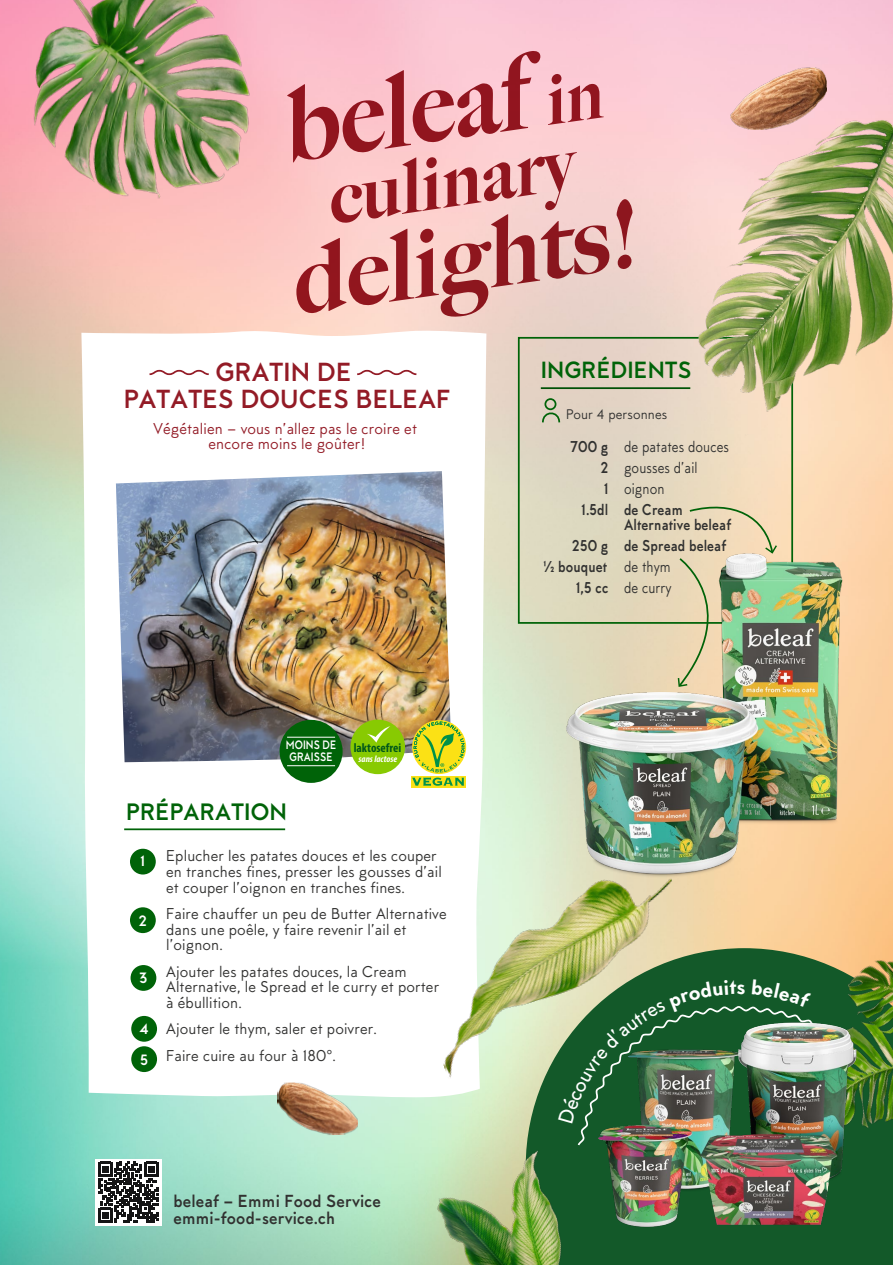
<style>
.page{position:relative;width:893px;height:1265px;background:#fff}
.page>*{position:absolute;margin:0;border:0;box-sizing:border-box;transform-origin:0 0}
.t1{font:italic 900 103.77px "Big Caslon FB";color:#931b26;scale:.94 1}
.t2{font:900 96.6px "Big Caslon FB";color:#931b26;scale:.96 1}
.t3{font:italic 900 74.38px "Big Caslon FB";color:#931b26}
.t4{font:700 26.25px/26.2px "MTT Milano";letter-spacing:.01em;color:#931b26;text-align:center}
.t5{font:700 23.8px "MTT Milano";letter-spacing:.01em;color:#006308}
.t6{font:700 23.45px "MTT Milano";letter-spacing:.01em;color:#006308}
.t7{font:700 17.5px/17.5px "MTT Milano";letter-spacing:.01em;color:#313130;scale:.96 1}
.t8{font:15.75px/15.8px "MTT Milano";letter-spacing:.01em;color:#313130}
.t9{font:700 15.75px "MTT Milano";letter-spacing:.01em;color:#313130;scale:.87 1}
.t10{font:15.75px/15.8px "MTT Milano";letter-spacing:.01em;color:#931b26;text-align:center}
.t11{font:15.75px "MTT Milano";letter-spacing:.01em;color:#313130;scale:.87 1}
.t12{font:700 15.05px/30.3px "MTT Milano";color:#fff}
.t13{font:14px "MTT Milano";letter-spacing:.01em;color:#313130}
.t14{font:700 condensed 12.6px "Myriad Pro";color:#00571a}
.t15{font:700 12.25px/12.2px "MTT Milano";letter-spacing:.005em;color:#fff;scale:.84 1}
.t16{font:italic 700 condensed 9.28px "Myriad Pro";color:#fff}
.s1{font-weight:700}
.s2{font-weight:400}
</style>
<div class="page">
<img style="left:0;top:0;width:893px;height:1265px">
<img style="left:739px;top:907px;width:154px;height:94px">
<img style="left:649px;top:1001px;width:244px;height:264px">
<svg style="left:81px;top:329px;width:405px;height:769px"></svg>
<svg style="left:541px;top:410px;width:20px;height:14px"></svg>
<div style="left:544px;top:398px;width:12px;height:12px;border:2px solid #006308;border-radius:50%"></div>
<hr style="left:541px;top:387px;width:149px;height:2px;background:#006308">
<img style="left:401px;top:1111px;width:248px;height:154px">
<img style="left:3px;top:0;width:277px;height:223px">
<img style="left:403px;top:859px;width:306px;height:220px">
<img style="left:276px;top:1082px;width:82px;height:54px">
<img style="left:598px;top:7px;width:295px;height:486px">
<img style="left:116px;top:471px;width:335px;height:291px">
<img style="left:447px;top:536px;width:429px;height:390px">
<div style="left:412px;top:776px;width:54px;height:11px;background:#fbe115"></div>
<svg style="left:412px;top:722px;width:53px;height:64px"></svg>
<div style="left:350px;top:720px;width:55px;height:54px;background:#88ca02;border-radius:50%"></div>
<svg style="left:367px;top:726px;width:23px;height:17px"></svg>
<svg style="left:148px;top:369px;width:63px;height:7px"></svg>
<svg style="left:355px;top:369px;width:63px;height:7px"></svg>
<div style="left:130px;top:849px;width:26px;height:26px;background:#006308;border-radius:50%"></div>
<div style="left:130px;top:907px;width:26px;height:26px;background:#006308;border-radius:50%"></div>
<div style="left:131px;top:965px;width:25px;height:26px;background:#006308;border-radius:50%"></div>
<div style="left:131px;top:1016px;width:26px;height:26px;background:#006308;border-radius:50%"></div>
<div style="left:131px;top:1046px;width:26px;height:26px;background:#006308;border-radius:50%"></div>
<svg style="left:677px;top:500px;width:100px;height:188px;background:#c5c4a2"></svg>
<div style="left:95px;top:1159px;width:67px;height:66px;background:#fff"></div>
<svg style="left:98px;top:1162px;width:61px;height:60px"></svg>
<div style="left:280px;top:720px;width:63px;height:63px;background:#006308;border-radius:50%"></div>
<hr style="left:287px;top:765px;width:48px;height:1px;background:#fff">
<hr style="left:287px;top:737px;width:48px;height:1px;background:#fff">
<hr style="left:124px;top:828px;width:161px;height:2px;background:#006308">
<img style="left:558px;top:979px;width:258px;height:168px">
<div style="left:548px;top:73px;width:56px;height:52px;background:#fdcbd4"></div>
<h1 class="t1" style="left:274px;top:64px;width:260px;rotate:-8deg">beleaf</h1>
<h2 class="t2" style="left:282px;top:224px;width:363px;rotate:-8deg">delights!</h2>
<h3 class="t3" style="left:320px;top:154px;width:247px;rotate:-8deg">culinary</h3>
<h3 class="t4" style="left:124px;top:361px;width:328px">GRATIN DE<br>PATATES DOUCES BELEAF</h3>
<p class="t10" style="left:153px;top:421px;width:265px">Végétalien – vous n’allez pas le croire et encore moins le goûter!</p>
<p class="t15" style="left:286px;top:739px;width:61px">MOINS DE<br>GRAISSE</p>
<h3 class="t5" style="left:126px;top:798px;width:162px">PRÉPARATION</h3>
<p class="t14" style="left:354px;top:740px;width:49px">laktosefrei</p>
<p class="t16" style="left:359px;top:753px;width:40px">sans lactose</p>
<p class="t12" style="left:140px;top:846px;width:7px">1</p>
<p class="t12" style="left:139px;top:906px;width:10px">2</p>
<p class="t12" style="left:139px;top:964px;width:10px">3</p>
<p class="t12" style="left:139px;top:1015px;width:11px">4<br>5</p>
<p class="t8" style="left:166px;top:848px;width:277px">Eplucher les patates douces et les couper en tranches fines, presser les gousses d’ail et couper l’oignon en tranches fines.</p>
<p class="t8" style="left:166px;top:906px;width:282px">Faire chauffer un peu de Butter Alternative dans une poêle, y faire revenir l’ail et l’oignon.</p>
<p class="t8" style="left:166px;top:964px;width:274px">Ajouter les patates douces, la Cream<br>Alternative, le Spread et le curry et porter à ébullition.</p>
<p class="t8" style="left:166px;top:1016px;width:212px;line-height:26.2px">Ajouter le thym, saler et poivrer.<br>Faire cuire au four à 180°.</p>
<p class="t7" style="left:174px;top:1193px;width:217px">beleaf – Emmi Food Service emmi-food-service.ch</p>
<h3 class="t6" style="left:541px;top:357px;width:152px">INGRÉDIENTS</h3>
<p class="t13" style="left:566px;top:406px;width:103px">Pour 4 personnes</p>
<p class="t11" style="left:571px;top:437px;width:184px"><span class="s1">700 g</span> de patates douces</p>
<p class="t11" style="left:600px;top:458px;width:113px"><span class="s1">2</span> gousses d’ail</p>
<p class="t11" style="left:604px;top:479px;width:72px"><span class="s1">1</span> oignon</p>
<p class="t9" style="left:581px;top:500px;width:118px">1.5dl de Cream</p>
<p class="t9" style="left:624px;top:516px;width:125px">Alternative beleaf</p>
<p class="t9" style="left:572px;top:537px;width:179px">250 g de Spread beleaf</p>
<p class="t9" style="left:543px;top:558px;width:148px">½ bouquet <span class="s2">de thym</span></p>
<p class="t11" style="left:576px;top:579px;width:112px"><span class="s1">1,5 cc</span> de curry</p>
</div>
